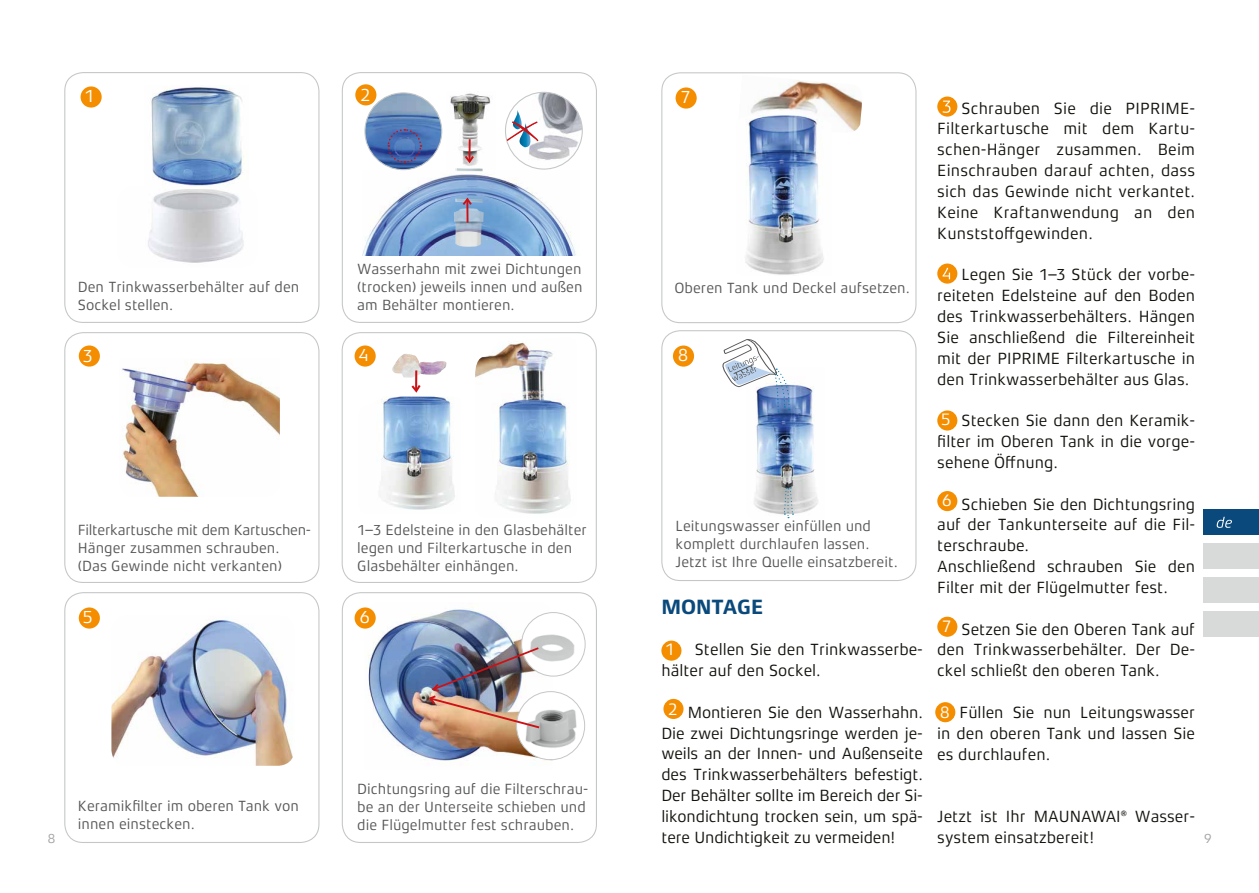
<style>
.page{position:relative;width:1259px;height:893px;background:#fff}
.page>*{position:absolute;margin:0;border:0;box-sizing:border-box;transform-origin:0 0}
.t1{font:700 21px "Xenois Sans Pro";color:#0a497b}
.t2{font:18px "Xenois Sans Pro";color:#fff}
.t3{font:17.1px "Xenois Sans Pro";color:#fff}
.t4{font:16.5px/20.9px "Xenois Sans Pro";color:#12120d;text-align:justify}
.t5{font:15px/18px "Xenois Sans Pro";color:#555756}
.t6{font:13.5px "Xenois Sans Pro";color:#a1a3a2}
</style>
<div class="page">
<div style="left:342px;top:332px;width:255px;height:251px;border:1px solid #c5c7c7;border-radius:18px"></div>
<div style="left:64px;top:332px;width:255px;height:251px;border:1px solid #c5c7c7;border-radius:18px"></div>
<div style="left:64px;top:592px;width:255px;height:251px;border:1px solid #c5c7c7;border-radius:18px"></div>
<img style="left:122px;top:362px;width:158px;height:135px">
<div style="left:64px;top:72px;width:255px;height:251px;border:1px solid #c5c7c7;border-radius:18px"></div>
<img style="left:148px;top:189px;width:96px;height:74px">
<div style="left:81px;top:86px;width:21px;height:22px;background:#f48e00;border-radius:50%"></div>
<img style="left:111px;top:619px;width:182px;height:147px">
<img style="left:151px;top:87px;width:93px;height:99px">
<img style="left:475px;top:342px;width:96px;height:172px">
<div style="left:79px;top:345px;width:21px;height:22px;background:#f48e00;border-radius:50%"></div>
<div style="left:354px;top:345px;width:22px;height:22px;background:#f48e00;border-radius:50%"></div>
<div style="left:79px;top:607px;width:21px;height:22px;background:#f48e00;border-radius:50%"></div>
<img style="left:379px;top:396px;width:76px;height:114px">
<img style="left:392px;top:354px;width:55px;height:24px">
<hr style="left:415px;top:370px;width:2px;height:20px;background:#cc1216">
<svg style="left:411px;top:383px;width:10px;height:10px"></svg>
<div style="left:342px;top:592px;width:255px;height:251px;border:1px solid #c5c7c7;border-radius:18px"></div>
<img style="left:366px;top:605px;width:186px;height:158px">
<div style="left:516px;top:692px;width:68px;height:68px;background:#fff;border-radius:50%"></div>
<img style="left:516px;top:705px;width:68px;height:54px">
<div style="left:516px;top:691px;width:69px;height:69px;border:1px solid #c5c7c7;border-radius:50%"></div>
<svg style="left:521px;top:612px;width:64px;height:64px"></svg>
<img style="left:521px;top:617px;width:64px;height:56px">
<div style="left:521px;top:612px;width:64px;height:64px;border:1px solid #c5c7c7;border-radius:50%"></div>
<img style="left:427px;top:646px;width:114px;height:84px">
<div style="left:354px;top:607px;width:22px;height:22px;background:#f48e00;border-radius:50%"></div>
<div style="left:661px;top:72px;width:255px;height:251px;border:1px solid #c5c7c7;border-radius:18px"></div>
<div style="left:661px;top:330px;width:255px;height:251px;border:1px solid #c5c7c7;border-radius:18px"></div>
<img style="left:754px;top:384px;width:64px;height:135px">
<svg style="left:783px;top:487px;width:10px;height:31px"></svg>
<svg style="left:722px;top:339px;width:68px;height:73px"></svg>
<div style="left:675px;top:87px;width:21px;height:22px;background:#f48e00;border-radius:50%"></div>
<div style="left:673px;top:345px;width:21px;height:22px;background:#f48e00;border-radius:50%"></div>
<img style="left:751px;top:80px;width:111px;height:51px">
<img style="left:745px;top:111px;width:86px;height:164px">
<div style="left:661px;top:641px;width:20px;height:20px;background:#f48e00;border-radius:50%"></div>
<div style="left:663px;top:699px;width:20px;height:20px;background:#f48e00;border-radius:50%"></div>
<div style="left:937px;top:97px;width:20px;height:20px;background:#f48e00;border-radius:50%"></div>
<svg style="left:942px;top:101px;width:8px;height:12px"></svg>
<div style="left:937px;top:264px;width:20px;height:20px;background:#f48e00;border-radius:50%"></div>
<svg style="left:942px;top:268px;width:8px;height:11px"></svg>
<div style="left:937px;top:410px;width:20px;height:21px;background:#f48e00;border-radius:50%"></div>
<div style="left:937px;top:491px;width:20px;height:20px;background:#f48e00;border-radius:50%"></div>
<div style="left:937px;top:617px;width:20px;height:20px;background:#f48e00;border-radius:50%"></div>
<div style="left:935px;top:702px;width:20px;height:20px;background:#f48e00;border-radius:50%"></div>
<div style="left:1203px;top:611px;width:56px;height:26px;background:#d8dada"></div>
<div style="left:1203px;top:577px;width:56px;height:26px;background:#d8dada"></div>
<div style="left:1203px;top:543px;width:56px;height:26px;background:#d8dada"></div>
<div style="left:1203px;top:509px;width:56px;height:26px;background:#0a497b"></div>
<svg style="left:1216px;top:517px;width:16px;height:11px"></svg>
<div style="left:342px;top:72px;width:255px;height:251px;border:1px solid #c5c7c7;border-radius:18px"></div>
<img style="left:505px;top:92px;width:77px;height:77px;border-radius:38px">
<svg style="left:505px;top:110px;width:34px;height:38px"></svg>
<div style="left:355px;top:84px;width:21px;height:21px;background:#f48e00;border-radius:50%"></div>
<img style="left:362px;top:170px;width:214px;height:85px">
<img style="left:450px;top:93px;width:41px;height:76px">
<img style="left:455px;top:168px;width:27px;height:3px">
<img style="left:367px;top:175px;width:206px;height:80px">
<hr style="left:466px;top:200px;width:2px;height:23px;background:#cc1216">
<svg style="left:461px;top:196px;width:12px;height:11px"></svg>
<hr style="left:468px;top:139px;width:3px;height:21px;background:#cc1216">
<svg style="left:463px;top:154px;width:13px;height:11px"></svg>
<img style="left:365px;top:93px;width:77px;height:77px;border-radius:38px">
<div style="left:364px;top:92px;width:78px;height:78px;border:1px solid #c5c7c7;border-radius:50%"></div>
<svg style="left:386px;top:128px;width:36px;height:36px"></svg>
<p class="t2" style="left:360px;top:85px;width:11px">2</p>
<p class="t2" style="left:85px;top:86px;width:11px">1</p>
<p class="t2" style="left:680px;top:87px;width:11px">7</p>
<p class="t4" style="left:937px;top:98px;width:259px;text-indent:24px">Schrauben Sie die PIPRIME-Filterkartusche mit dem Kartu&shy;schen-Hänger zusammen. Beim Einschrauben darauf achten, dass sich das Gewinde nicht verkantet.<br>Keine Kraftanwendung an den Kunststoffgewinden.</p>
<p class="t4" style="left:937px;top:264px;width:259px;text-indent:24px">Legen Sie 1–3 Stück der vorbe&shy;reiteten Edelsteine auf den Boden des Trinkwasserbehälters. Hängen Sie anschließend die Filtereinheit mit der PIPRIME Filterkartusche in den Trinkwasserbehälter aus Glas.</p>
<p class="t4" style="left:937px;top:410px;width:259px;text-indent:24px">Stecken Sie dann den Keramik&shy;filter im Oberen Tank in die vorge&shy;sehene Öffnung.</p>
<p class="t4" style="left:937px;top:493px;width:259px;text-align:left;text-indent:24px">Schieben Sie den Dichtungsring auf der Tankunterseite auf die Fil&shy;terschraube.<br>Anschließend schrauben Sie den<br>Filter mit der Flügelmutter fest.</p>
<p class="t4" style="left:937px;top:618px;width:259px;text-indent:24px">Setzen Sie den Oberen Tank auf den Trinkwasserbehälter. Der De&shy;ckel schließt den oberen Tank.</p>
<p class="t4" style="left:937px;top:702px;width:259px;text-indent:22px">Füllen Sie nun Leitungswasser in den oberen Tank und lassen Sie es durchlaufen.</p>
<p class="t5" style="left:357px;top:260px;width:227px;text-align:justify">Wasserhahn mit zwei Dichtungen (trocken) jeweils innen und außen am Behälter montieren.</p>
<p class="t5" style="left:78px;top:278px;width:223px">Den Trinkwasserbehälter auf den<br>Sockel stellen.</p>
<p class="t5" style="left:674px;top:279px;width:237px">Oberen Tank und Deckel aufsetzen.</p>
<p class="t2" style="left:678px;top:345px;width:11px">8</p>
<p class="t2" style="left:83px;top:346px;width:11px">3</p>
<p class="t2" style="left:359px;top:345px;width:11px">4</p>
<p class="t3" style="left:941px;top:410px;width:11px">5</p>
<p class="t3" style="left:942px;top:490px;width:11px">6</p>
<p class="t5" style="left:675px;top:517px;width:224px">Leitungswasser einfüllen und komplett durchlaufen lassen.<br>Jetzt ist Ihre Quelle einsatzbereit.</p>
<p class="t1" style="left:661px;top:594px;width:49px">MONTAG</p>
<p class="t1" style="left:751px;top:594px;width:14px">E</p>
<p class="t4" style="left:661px;top:639px;width:263px;text-indent:33px">Stellen Sie den Trinkwasserbe&shy;hälter auf den Sockel.</p>
<p class="t4" style="left:661px;top:702px;width:263px;text-indent:26px">Montieren Sie den Wasserhahn.<br>Die zwei Dichtungsringe werden je&shy;weils an der Innen- und Außenseite des Trinkwasserbehälters befestigt.<br>Der Behälter sollte im Bereich der Si&shy;likondichtung trocken sein, um spä&shy;tere Undichtigkeit zu vermeiden!</p>
<p class="t5" style="left:78px;top:520px;width:235px">Filterkartusche mit dem Kartuschen-<br>Hänger zusammen schrauben. (Das Gewinde nicht verkanten)</p>
<p class="t5" style="left:357px;top:520px;width:231px">1–3 Edelsteine in den Glasbehälter legen und Filterkartusche in den<br>Glasbehälter einhängen.</p>
<p class="t2" style="left:83px;top:607px;width:11px">5</p>
<p class="t2" style="left:360px;top:607px;width:11px">6</p>
<p class="t3" style="left:942px;top:616px;width:11px">7</p>
<p class="t3" style="left:665px;top:640px;width:11px">1</p>
<p class="t3" style="left:668px;top:699px;width:11px">2</p>
<p class="t3" style="left:940px;top:702px;width:11px">8</p>
<p class="t5" style="left:357px;top:779px;width:232px">Dichtungsring auf die Filterschrau&shy;be an der Unterseite schieben und die Flügelmutter fest schrauben.</p>
<p class="t5" style="left:78px;top:797px;width:222px">Keramikfilter im oberen Tank von innen einstecken.</p>
<p class="t4" style="left:937px;top:806px;width:259px">Jetzt ist Ihr MAUNAWAI® Wasser&shy;system einsatzbereit!</p>
<p class="t6" style="left:48px;top:831px;width:9px">8</p>
<p class="t6" style="left:1204px;top:831px;width:9px">9</p>
</div>
